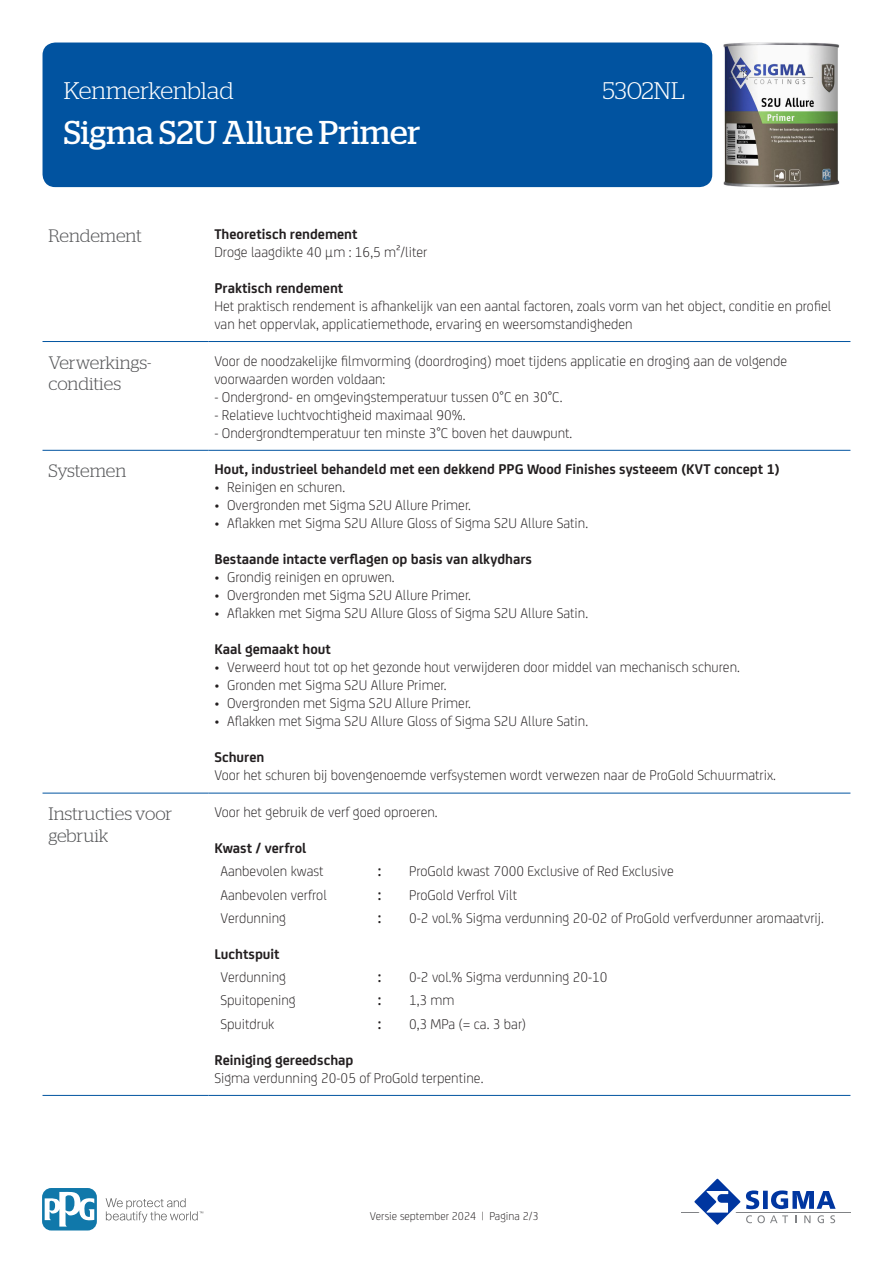
<style>
.page{position:relative;width:893px;height:1263px;background:#fff}
.page>*{position:absolute;margin:0;border:0;box-sizing:border-box;transform-origin:0 0}
.t1{font:33px "Stag";color:#fff}
.t2{font:300 24px "Stag";color:#fff}
.KOP{font:300 18px/21.6px "Stag";letter-spacing:-.005em;color:#57585a}
.BODY{font:300 15px/18px "FS Joey";color:#231f20}
.BODY-2{font:700 15px "FS Joey";color:#231f20}
.t3{font:300 12px "FS Joey";color:#231f20}
.s1{font-weight:700}
</style>
<div class="page">
<div style="left:43px;top:43px;width:669px;height:144px;background:#0153a0;border-radius:13px"></div>
<hr style="left:681px;top:1211px;width:169px;height:1px;background:#808285">
<svg style="left:689px;top:1178px;width:147px;height:47px"></svg>
<svg style="left:106px;top:1198px;width:97px;height:24px"></svg>
<svg style="left:43px;top:1188px;width:54px;height:42px"></svg>
<svg style="left:45px;top:1191px;width:49px;height:35px"></svg>
<hr style="left:43px;top:341px;width:165px;height:1px;background:#0153a0">
<hr style="left:208px;top:341px;width:642px;height:1px;background:#0153a0">
<hr style="left:43px;top:450px;width:165px;height:1px;background:#0153a0">
<hr style="left:208px;top:450px;width:642px;height:1px;background:#0153a0">
<hr style="left:43px;top:793px;width:165px;height:1px;background:#0153a0">
<hr style="left:208px;top:793px;width:642px;height:1px;background:#0153a0">
<hr style="left:43px;top:1095px;width:165px;height:1px;background:#0153a0">
<hr style="left:208px;top:1095px;width:642px;height:1px;background:#0153a0">
<img style="left:723px;top:43px;width:117px;height:144px">
<h2 class="t2" style="left:64px;top:77px;width:171px">Kenmerkenblad</h2>
<h2 class="t2" style="left:603px;top:77px;width:83px">5302NL</h2>
<h1 class="t1" style="left:64px;top:114px;width:358px">Sigma S2U Allure Primer</h1>
<p class="KOP" style="left:49px;top:225px;width:95px">Rendement</p>
<p class="BODY" style="left:214px;top:224px;width:215px"><span class="s1">Theoretisch rendement<br></span>Droge laagdikte 40 μm : 16,5 m²/liter</p>
<p class="BODY" style="left:214px;top:278px;width:619px"><span class="s1">Praktisch rendement<br></span>Het praktisch rendement is afhankelijk van een aantal factoren, zoals vorm van het object, conditie en profiel van het oppervlak, applicatiemethode, ervaring en weersomstandigheden</p>
<p class="KOP" style="left:49px;top:351px;width:104px">Verwerkings&shy;condities</p>
<p class="BODY" style="left:214px;top:351px;width:574px">Voor de noodzakelijke filmvorming (doordroging) moet tijdens applicatie en droging aan de volgende voorwaarden worden voldaan:</p>
<p class="BODY" style="left:214px;top:387px;width:350px">- Ondergrond- en omgevingstemperatuur tussen 0°C en 30°C.</p>
<p class="BODY" style="left:214px;top:405px;width:253px">- Relatieve luchtvochtigheid maximaal 90%.</p>
<p class="BODY" style="left:214px;top:423px;width:360px">- Ondergrondtemperatuur ten minste 3°C boven het dauwpunt.</p>
<p class="KOP" style="left:49px;top:460px;width:79px">Systemen</p>
<p class="BODY-2" style="left:214px;top:458px;width:567px">Hout, industrieel behandeld met een dekkend PPG Wood Finishes systeeem (KVT concept 1)</p>
<p class="BODY" style="left:214px;top:477px;width:132px">• Reinigen en schuren.</p>
<p class="BODY" style="left:214px;top:495px;width:258px">• Overgronden met Sigma S2U Allure Primer.</p>
<p class="BODY" style="left:214px;top:513px;width:375px">• Aflakken met Sigma S2U Allure Gloss of Sigma S2U Allure Satin.</p>
<p class="BODY-2" style="left:214px;top:548px;width:319px">Bestaande intacte verflagen op basis van alkydhars</p>
<p class="BODY" style="left:214px;top:567px;width:182px">• Grondig reinigen en opruwen.</p>
<p class="BODY" style="left:214px;top:585px;width:258px">• Overgronden met Sigma S2U Allure Primer.</p>
<p class="BODY" style="left:214px;top:603px;width:375px">• Aflakken met Sigma S2U Allure Gloss of Sigma S2U Allure Satin.</p>
<p class="BODY-2" style="left:214px;top:638px;width:118px">Kaal gemaakt hout</p>
<p class="BODY" style="left:214px;top:657px;width:527px">• Verweerd hout tot op het gezonde hout verwijderen door middel van mechanisch schuren.</p>
<p class="BODY" style="left:214px;top:675px;width:234px">• Gronden met Sigma S2U Allure Primer.</p>
<p class="BODY" style="left:214px;top:693px;width:258px">• Overgronden met Sigma S2U Allure Primer.</p>
<p class="BODY" style="left:214px;top:711px;width:375px">• Aflakken met Sigma S2U Allure Gloss of Sigma S2U Allure Satin.</p>
<p class="BODY" style="left:214px;top:747px;width:563px"><span class="s1">Schuren<br></span>Voor het schuren bij bovengenoemde verfsystemen wordt verwezen naar de ProGold Schuurmatrix.</p>
<p class="KOP" style="left:49px;top:803px;width:125px">Instructies voor gebruik</p>
<p class="BODY" style="left:214px;top:802px;width:225px">Voor het gebruik de verf goed oproeren.</p>
<p class="BODY-2" style="left:214px;top:837px;width:94px">Kwast / verfrol</p>
<p class="BODY" style="left:220px;top:861px;width:105px">Aanbevolen kwast</p>
<p class="BODY-2" style="left:378px;top:860px;width:5px">:</p>
<p class="BODY" style="left:409px;top:861px;width:266px">ProGold kwast 7000 Exclusive of Red Exclusive</p>
<p class="BODY" style="left:220px;top:885px;width:108px">Aanbevolen verfrol</p>
<p class="BODY-2" style="left:378px;top:883px;width:5px">:</p>
<p class="BODY" style="left:409px;top:885px;width:109px">ProGold Verfrol Vilt</p>
<p class="BODY" style="left:220px;top:908px;width:67px">Verdunning</p>
<p class="BODY-2" style="left:378px;top:907px;width:5px">:</p>
<p class="BODY" style="left:409px;top:908px;width:416px">0-2 vol.% Sigma verdunning 20-02 of ProGold verfverdunner aromaatvrij.</p>
<p class="BODY-2" style="left:214px;top:943px;width:67px">Luchtspuit</p>
<p class="BODY" style="left:220px;top:967px;width:67px">Verdunning</p>
<p class="BODY-2" style="left:378px;top:966px;width:5px">:</p>
<p class="BODY" style="left:409px;top:967px;width:200px">0-2 vol.% Sigma verdunning 20-10</p>
<p class="BODY" style="left:220px;top:990px;width:77px">Spuitopening</p>
<p class="BODY-2" style="left:378px;top:989px;width:5px">:</p>
<p class="BODY" style="left:409px;top:990px;width:47px">1,3 mm</p>
<p class="BODY" style="left:220px;top:1014px;width:55px">Spuitdruk</p>
<p class="BODY-2" style="left:378px;top:1012px;width:5px">:</p>
<p class="BODY" style="left:409px;top:1014px;width:119px">0,3 MPa (= ca. 3 bar)</p>
<p class="BODY" style="left:214px;top:1050px;width:271px"><span class="s1">Reiniging gereedschap<br></span>Sigma verdunning 20-05 of ProGold terpentine.</p>
<p class="t3" style="left:370px;top:1208px;width:171px">Versie september 2024 | Pagina 2/3</p>
</div>
